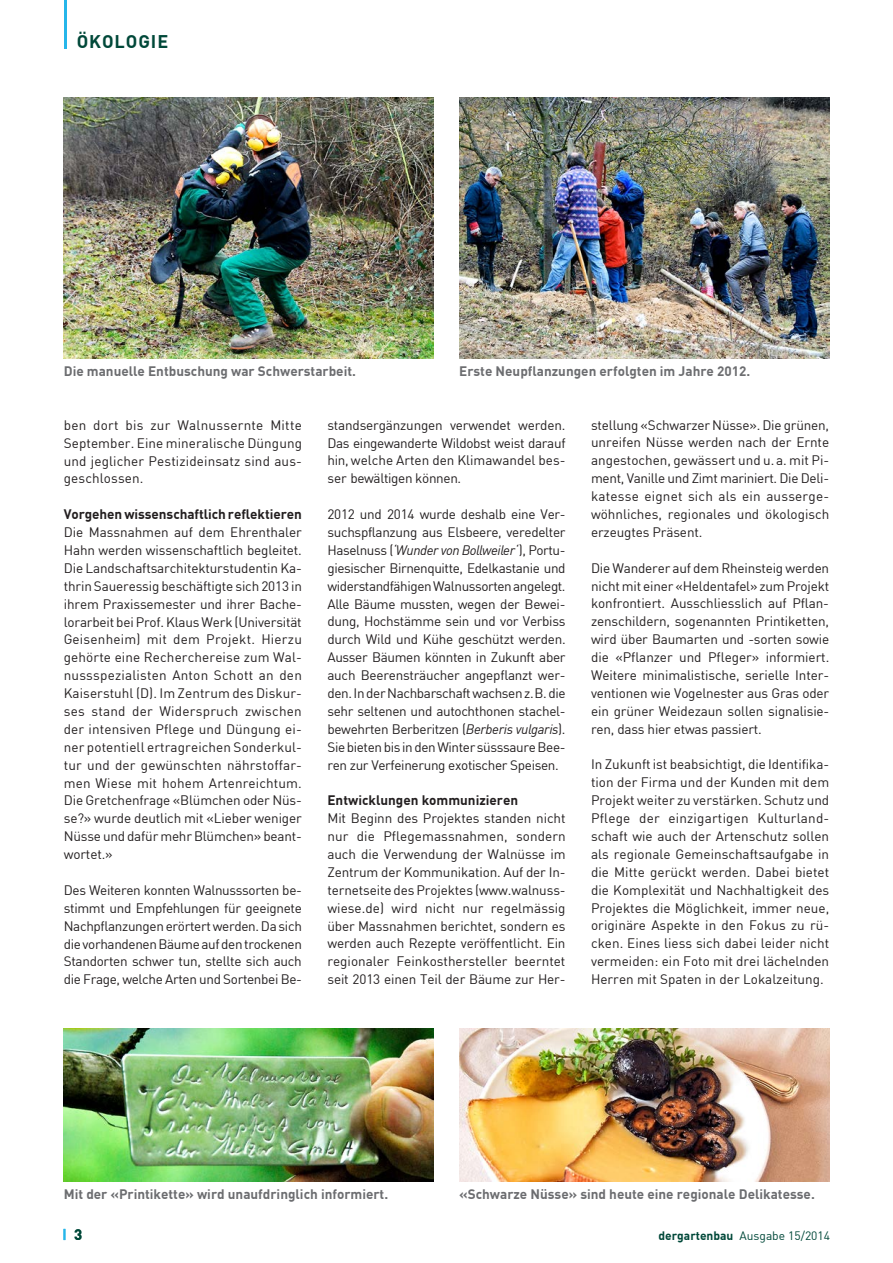
<style>
.page{position:relative;width:893px;height:1263px;background:#fff}
.page>*{position:absolute;margin:0;border:0;box-sizing:border-box;transform-origin:0 0}
.t1{font:700 18px "DIN Offc Pro";letter-spacing:.05em;color:#004839}
.t2{font:700 15px "DIN Offc Pro";color:#004839}
.t3{font:13.5px/17.9px "DIN Offc Pro";letter-spacing:-.01em;color:#231f20;text-align:justify}
.t4{font:700 13.5px "DIN Offc Pro";color:#6c6d70}
.t5{font:700 13.5px "DIN Offc Pro";letter-spacing:-.005em;color:#231f20}
.t6{font:12px "DIN Offc Pro";color:#004839}
.s1{font-style:italic}
.s2{font-weight:700}
</style>
<div class="page">
<svg style="left:63px;top:1229px;width:2px;height:11px"></svg>
<hr style="left:64px;top:0;width:3px;height:49px;background:#26b6ea">
<img style="left:459px;top:98px;width:370px;height:260px">
<img style="left:459px;top:1028px;width:370px;height:153px">
<img style="left:64px;top:1028px;width:370px;height:153px">
<img style="left:64px;top:98px;width:370px;height:260px">
<h1 class="t1" style="left:77px;top:27px;width:93px">ÖKOLOGIE</h1>
<p class="t4" style="left:64px;top:360px;width:294px">Die manuelle Entbuschung war Schwerstarbeit.</p>
<p class="t4" style="left:459px;top:360px;width:293px">Erste Neupflanzungen erfolgten im Jahre 2012.</p>
<p class="t3" style="left:64px;top:415px;width:240px">ben dort bis zur Walnussernte Mitte September. Eine mineralische Düngung und jeglicher Pestizideinsatz sind aus&shy;geschlossen.</p>
<p class="t5" style="left:64px;top:503px;width:240px">Vorgehen wissenschaftlich reflektieren</p>
<p class="t3" style="left:64px;top:522px;width:240px">Die Massnahmen auf dem Ehrenthaler Hahn werden wissenschaftlich begleitet.<br>Die Landschaftsarchitekturstudentin Ka&shy;thrin Saueressig beschäftigte sich 2013 in ihrem Praxissemester und ihrer Bache&shy;lorarbeit bei Prof. Klaus Werk (Universität Geisenheim) mit dem Projekt. Hierzu gehörte eine Recherchereise zum Wal&shy;nussspezialisten Anton Schott an den Kaiserstuhl (D). Im Zentrum des Diskur&shy;ses stand der Widerspruch zwischen der intensiven Pflege und Düngung ei&shy;ner potentiell ertragreichen Sonderkul&shy;tur und der gewünschten nährstoffar&shy;men Wiese mit hohem Artenreichtum.<br>Die Gretchenfrage «Blümchen oder Nüs&shy;se?» wurde deutlich mit «Lieber weniger Nüsse und dafür mehr Blümchen» beant&shy;wortet.»</p>
<p class="t3" style="left:64px;top:880px;width:240px">Des Weiteren konnten Walnusssorten be&shy;stimmt und Empfehlungen für geeignete Nachpflanzungen erörtert werden. Da sich die vorhandenen Bäume auf den trockenen Standorten schwer tun, stellte sich auch die Frage, welche Arten und Sortenbei Be-</p>
<p class="t3" style="left:327px;top:414px;width:240px">standsergänzungen verwendet werden.<br>Das eingewanderte Wildobst weist darauf hin, welche Arten den Klimawandel bes&shy;ser bewältigen können.</p>
<p class="t3" style="left:327px;top:504px;width:240px">2012 und 2014 wurde deshalb eine Ver&shy;suchspflanzung aus Elsbeere, veredelter Haselnuss (<span class="s1">‘Wunder von Bollweiler‘</span>), Portu&shy;giesischer Birnenquitte, Edelkastanie und widerstandfähigen Walnussorten angelegt.<br>Alle Bäume mussten, wegen der Bewei&shy;dung, Hochstämme sein und vor Verbiss durch Wild und Kühe geschützt werden.<br>Ausser Bäumen könnten in Zukunft aber auch Beerensträucher angepflanzt wer&shy;den. In der Nachbarschaft wachsen z.B. die sehr seltenen und autochthonen stachel&shy;bewehrten Berberitzen (<span class="s1">Berberis vulgaris</span>).<br>Sie bieten bis in den Winter süsssaure Bee&shy;ren zur Verfeinerung exotischer Speisen.</p>
<p class="t5" style="left:327px;top:789px;width:192px">Entwicklungen kommunizieren</p>
<p class="t3" style="left:327px;top:808px;width:240px">Mit Beginn des Projektes standen nicht nur die Pflegemassnahmen, sondern auch die Verwendung der Walnüsse im Zentrum der Kommunikation. Auf der In&shy;ternetseite des Projektes (www.walnuss&shy;wiese.de) wird nicht nur regelmässig über Massnahmen berichtet, sondern es werden auch Rezepte veröffentlicht. Ein regionaler Feinkosthersteller beerntet seit 2013 einen Teil der Bäume zur Her-</p>
<p class="t3" style="left:591px;top:414px;width:240px">stellung «Schwarzer Nüsse». Die grünen, unreifen Nüsse werden nach der Ernte angestochen, gewässert und u.a. mit Pi&shy;ment, Vanille und Zimt mariniert. Die Deli&shy;katesse eignet sich als ein ausserge&shy;wöhnliches, regionales und ökologisch erzeugtes Präsent.</p>
<p class="t3" style="left:591px;top:557px;width:240px">Die Wanderer auf dem Rheinsteig werden nicht mit einer «Heldentafel» zum Projekt konfrontiert. Ausschliesslich auf Pflan&shy;zenschildern, sogenannten Printiketten, wird über Baumarten und -sorten sowie die «Pflanzer und Pfleger» informiert.<br>Weitere minimalistische, serielle Inter&shy;ventionen wie Vogelnester aus Gras oder ein grüner Weidezaun sollen signalisie&shy;ren, dass hier etwas passiert.</p>
<p class="t3" style="left:591px;top:754px;width:240px">In Zukunft ist beabsichtigt, die Identifika&shy;tion der Firma und der Kunden mit dem Projekt weiter zu verstärken. Schutz und Pflege der einzigartigen Kulturland&shy;schaft wie auch der Artenschutz sollen als regionale Gemeinschaftsaufgabe in die Mitte gerückt werden. Dabei bietet die Komplexität und Nachhaltigkeit des Projektes die Möglichkeit, immer neue, originäre Aspekte in den Fokus zu rü&shy;cken. Eines liess sich dabei leider nicht vermeiden: ein Foto mit drei lächelnden Herren mit Spaten in der Lokalzeitung.</p>
<p class="t4" style="left:64px;top:1183px;width:326px">Mit der «Printikette» wird unaufdringlich informiert.</p>
<p class="t4" style="left:459px;top:1183px;width:357px">«Schwarze Nüsse» sind heute eine regionale Delikatesse.</p>
<p class="t2" style="left:74px;top:1222px;width:10px">3</p>
<p class="t6" style="left:658px;top:1226px;width:173px"><span class="s2">dergartenbau</span> Ausgabe 15/2014</p>
</div>
